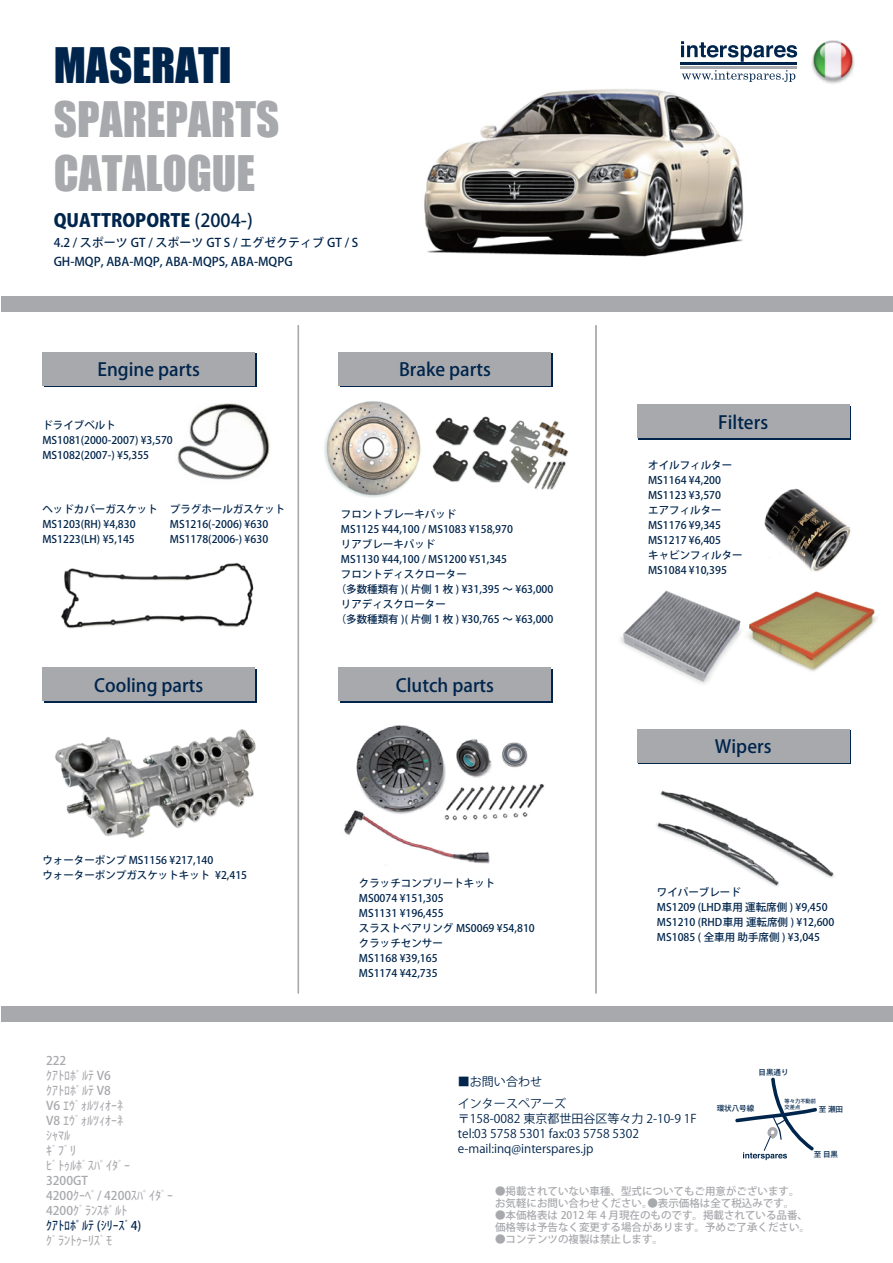
<style>
.page{position:relative;width:893px;height:1263px;background:#fff}
.page>*{position:absolute;margin:0;border:0;box-sizing:border-box;transform-origin:0 0}
.t1{font:45px/54px "Impact";color:#a8a9ad}
.t2{font:45px "Impact";color:#00254c}
.t3{font:500 18px "Koz Go Pro";color:#00254c}
.t4{font:800 18px "Koz Go Pro";color:#00254c}
.t5{font:500 12px/15px "Koz Go Pro";color:#a8a9ad}
.t6{font:12px/15px "Koz Go Pro";color:#00254c}
.t7{font:500 12px/19.5px "Koz Go Pro";color:#00254c}
.t8{font:500 10.5px/15px "Koz Go Pro";color:#00254c}
.t9{font:500 10.5px/12px "Koz Go Pro";color:#a8a9ad}
.t10{font:500 7.5px "Koz Go Pro";color:#00254c}
.t11{font:500 5.25px/6px "Koz Go Pro";color:#00254c}
.s1{font-weight:500}
</style>
<div class="page">
<hr style="left:595px;top:325px;width:2px;height:668px;background:#a8a9ad">
<hr style="left:298px;top:325px;width:1px;height:668px;background:#a8a9ad">
<img style="left:637px;top:762px;width:214px;height:125px">
<img style="left:764px;top:488px;width:87px;height:84px">
<img style="left:42px;top:562px;width:215px;height:122px">
<div style="left:44px;top:354px;width:212px;height:33px;background:#a8a9ad"></div>
<div style="left:42px;top:352px;width:213px;height:33px;background:#a8a9ad"></div>
<svg style="left:340px;top:354px;width:213px;height:33px"></svg>
<div style="left:339px;top:352px;width:212px;height:33px;background:#a8a9ad"></div>
<div style="left:340px;top:669px;width:213px;height:33px;background:#00254c"></div>
<div style="left:339px;top:668px;width:212px;height:33px;background:#a8a9ad"></div>
<div style="left:638px;top:406px;width:213px;height:33px;background:#a8a9ad"></div>
<div style="left:637px;top:405px;width:212px;height:33px;background:#a8a9ad"></div>
<div style="left:44px;top:669px;width:212px;height:33px;background:#00254c"></div>
<div style="left:42px;top:668px;width:213px;height:33px;background:#a8a9ad"></div>
<div style="left:638px;top:730px;width:213px;height:33px;background:#a8a9ad"></div>
<div style="left:637px;top:729px;width:212px;height:33px;background:#a8a9ad"></div>
<img style="left:55px;top:729px;width:201px;height:109px">
<img style="left:322px;top:399px;width:100px;height:101px;border-radius:50%">
<img style="left:177px;top:403px;width:93px;height:77px">
<img style="left:432px;top:416px;width:136px;height:74px">
<img style="left:344px;top:725px;width:201px;height:139px">
<img style="left:747px;top:591px;width:131px;height:81px">
<img style="left:620px;top:590px;width:121px;height:94px">
<img style="left:424px;top:68px;width:352px;height:189px">
<div style="left:1px;top:296px;width:892px;height:16px;background:#a8a9ad"></div>
<div style="left:1px;top:1006px;width:892px;height:16px;background:#a8a9ad"></div>
<img style="left:811px;top:40px;width:44px;height:44px">
<svg style="left:681px;top:41px;width:116px;height:21px"></svg>
<hr style="left:680px;top:63px;width:117px;height:2px;background:#00254c">
<hr style="left:680px;top:66px;width:117px;height:2px;background:#a8a9ad">
<svg style="left:682px;top:70px;width:113px;height:12px"></svg>
<svg style="left:735px;top:1077px;width:82px;height:83px"></svg>
<h1 class="t2" style="left:54px;top:30px;width:179px">MASERATI</h1>
<h1 class="t1" style="left:54px;top:91px;width:227px">SPAREPARTS<br>CATALOGUE</h1>
<h2 class="t4" style="left:54px;top:208px;width:201px">QUATTROPORTE <span class="s1">(2004-)</span></h2>
<p class="t7" style="left:54px;top:233px;width:306px">4.2 / スポーツ GT / スポーツ GT S / エグゼクティブ GT / S<br>GH-MQP, ABA-MQP, ABA-MQPS, ABA-MQPG</p>
<h2 class="t3" style="left:98px;top:358px;width:104px">Engine parts</h2>
<h2 class="t3" style="left:399px;top:358px;width:93px">Brake parts</h2>
<p class="t8" style="left:42px;top:418px;width:132px">ドライブベルト<br>MS1081(2000-2007) ¥3,570<br>MS1082(2007-) ¥5,355</p>
<p class="t8" style="left:42px;top:502px;width:117px">ヘッドカバーガスケット<br>MS1203(RH) ¥4,830<br>MS1223(LH) ¥5,145</p>
<p class="t8" style="left:170px;top:502px;width:117px">プラグホールガスケット<br>MS1216(-2006) ¥630<br>MS1178(2006-) ¥630</p>
<h2 class="t3" style="left:94px;top:674px;width:111px">Cooling parts</h2>
<p class="t8" style="left:341px;top:507px;width:117px">フロントブレーキパッド</p>
<p class="t8" style="left:341px;top:522px;width:174px">MS1125 ¥44,100 / MS1083 ¥158,970</p>
<p class="t8" style="left:341px;top:537px;width:96px">リアブレーキパッド</p>
<p class="t8" style="left:341px;top:552px;width:168px">MS1130 ¥44,100 / MS1200 ¥51,345</p>
<p class="t8" style="left:341px;top:567px;width:127px">フロントディスクローター</p>
<p class="t8" style="left:336px;top:582px;width:219px">（多数種類有 )( 片側 1 枚 ) ¥31,395 ～ ¥63,000</p>
<p class="t8" style="left:341px;top:597px;width:106px">リアディスクローター</p>
<p class="t8" style="left:336px;top:612px;width:219px">（多数種類有 )( 片側 1 枚 ) ¥30,765 ～ ¥63,000</p>
<h2 class="t3" style="left:396px;top:674px;width:100px">Clutch parts</h2>
<p class="t8" style="left:42px;top:853px;width:206px">ウォーターポンプ MS1156 ¥217,140<br>ウォーターポンプガスケットキット ¥2,415</p>
<p class="t8" style="left:359px;top:876px;width:177px">クラッチコンプリートキット<br>MS0074 ¥151,305<br>MS1131 ¥196,455<br>スラストベアリング MS0069 ¥54,810クラッチセンサー<br>MS1168 ¥39,165<br>MS1174 ¥42,735</p>
<h2 class="t3" style="left:718px;top:411px;width:51px">Filters</h2>
<p class="t8" style="left:648px;top:458px;width:96px">オイルフィルター<br>MS1164 ¥4,200<br>MS1123 ¥3,570<br>エアフィルター<br>MS1176 ¥9,345<br>MS1217 ¥6,405<br>キャビンフィルター<br>MS1084 ¥10,395</p>
<h2 class="t3" style="left:715px;top:735px;width:58px">Wipers</h2>
<p class="t8" style="left:657px;top:886px;width:179px">ワイパーブレード<br>MS1209 (LHD車用 運転席側 ) ¥9,450<br>MS1210 (RHD車用 運転席側 ) ¥12,600<br>MS1085 ( 全車用 助手席側 ) ¥3,045</p>
<p class="t5" style="left:46px;top:1054px;width:129px">222<br>ｸｱﾄﾛﾎﾟﾙﾃ V6<br>ｸｱﾄﾛﾎﾟﾙﾃ V8<br>V6 ｴｳﾞｫﾙﾂｨｵｰﾈ<br>V8 ｴｳﾞｫﾙﾂｨｵｰﾈ<br>ｼｬﾏﾙ<br>ｷﾞﾌﾞﾘ<br>ﾋﾞﾄｩﾙﾎﾞｽﾊﾟｲﾀﾞｰ<br>3200GT<br>4200ｸｰﾍﾟ/ 4200ｽﾊﾟｲﾀﾞｰ<br>4200ｸﾞﾗﾝｽﾎﾟﾙﾄ</p>
<p class="t7" style="left:46px;top:1216px;width:97px">ｸｱﾄﾛﾎﾟﾙﾃ (ｼﾘｰｽﾞ4)</p>
<p class="t5" style="left:46px;top:1234px;width:68px">ｸﾞﾗﾝﾄｩｰﾘｽﾞﾓ</p>
<p class="t6" style="left:458px;top:1070px;width:109px;line-height:22.5px">■お問い合わせ<br>インタースペアーズ</p>
<p class="t6" style="left:458px;top:1112px;width:240px">〒158-0082 東京都世田谷区等々力 2-10-9 1F tel:03 5758 5301 fax:03 5758 5302 e-mail:inq@interspares.jp</p>
<p class="t10" style="left:758px;top:1067px;width:31px">目黒通り</p>
<p class="t11" style="left:785px;top:1098px;width:33px">等々力不動前交差点</p>
<p class="t10" style="left:717px;top:1104px;width:39px">環状八号線</p>
<p class="t10" style="left:819px;top:1104px;width:26px">至 瀬田</p>
<p class="t10" style="left:814px;top:1150px;width:26px">至 目黒</p>
<p class="t9" style="left:495px;top:1185px;width:306px">●掲載されていない車種、型式についてもご用意がございます。お気軽にお問い合わせください。●表示価格は全て税込みです。</p>
<p class="t9" style="left:495px;top:1209px;width:316px">●本価格表は 2012 年 4 月現在のものです。掲載されている品番、価格等は予告なく変更する場合があります。予めご了承ください。</p>
<p class="t9" style="left:495px;top:1233px;width:169px">●コンテンツの複製は禁止します。</p>
</div>
